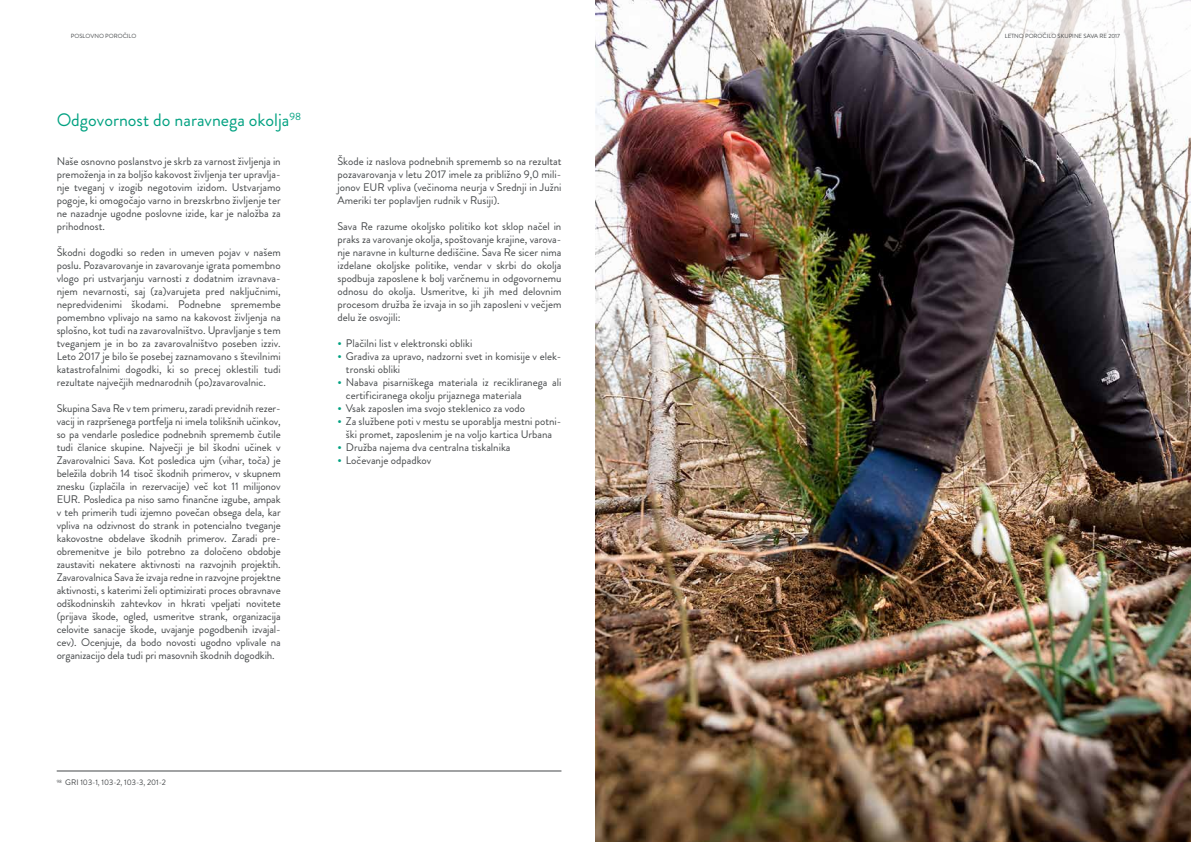
<style>
.page{position:relative;width:1191px;height:842px;background:#fff}
.page>*{position:absolute;margin:0;border:0;box-sizing:border-box;transform-origin:0 0}
.t1{font:18px "Brandon Grotesque";color:#00a181}
.t2{font:11px/13px "Brandon Grotesque";color:#444749;text-align:justify}
.t3{font:8px "Brandon Grotesque";letter-spacing:-.005em;color:#444749}
.t4{font:6px "Brandon Grotesque";color:#444749}
.s1{font-weight:500;font-size:12px;color:#00a181}
</style>
<div class="page">
<img style="left:595px;top:0;width:596px;height:842px">
<hr style="left:57px;top:771px;width:504px;height:1px;background:#444749">
<p class="t4" style="left:71px;top:31px;width:67px">POSLOVNO POROČILO</p>
<p class="t4" style="left:1004px;top:31px;width:117px">LETNO POROČILO SKUPINE SAVA RE 2017</p>
<h1 class="t1" style="left:57px;top:107px;width:246px">Odgovornost do naravnega okolja<sup>98</sup></h1>
<p class="t2" style="left:57px;top:154px;width:225px">Naše osnovno poslanstvo je skrb za varnost življenja in premoženja in za boljšo kakovost življenja ter upravlja&shy;nje tveganj v izogib negotovim izidom. Ustvarjamo pogoje, ki omogočajo varno in brezskrbno življenje ter ne nazadnje ugodne poslovne izide, kar je naložba za prihodnost.</p>
<p class="t2" style="left:57px;top:245px;width:225px">Škodni dogodki so reden in umeven pojav v našem poslu. Pozavarovanje in zavarovanje igrata pomembno vlogo pri ustvarjanju varnosti z dodatnim izravnava&shy;njem nevarnosti, saj (za)varujeta pred naključnimi, nepredvidenimi škodami. Podnebne spremembe pomembno vplivajo na samo na kakovost življenja na splošno, kot tudi na zavarovalništvo. Upravljanje s tem tveganjem je in bo za zavarovalništvo poseben izziv.<br>Leto 2017 je bilo še posebej zaznamovano s številnimi katastrofalnimi dogodki, ki so precej oklestili tudi rezultate največjih mednarodnih (po)zavarovalnic.</p>
<p class="t2" style="left:57px;top:401px;width:225px">Skupina Sava Re v tem primeru, zaradi previdnih rezer&shy;vacij in razpršenega portfelja ni imela tolikšnih učinkov, so pa vendarle posledice podnebnih sprememb čutile tudi članice skupine. Največji je bil škodni učinek v Zavarovalnici Sava. Kot posledica ujm (vihar, toča) je beležila dobrih 14 tisoč škodnih primerov, v skupnem znesku (izplačila in rezervacije) več kot 11 milijonov EUR. Posledica pa niso samo finančne izgube, ampak v teh primerih tudi izjemno povečan obsega dela, kar vpliva na odzivnost do strank in potencialno tveganje kakovostne obdelave škodnih primerov. Zaradi pre&shy;obremenitve je bilo potrebno za določeno obdobje zaustaviti nekatere aktivnosti na razvojnih projektih.<br>Zavarovalnica Sava že izvaja redne in razvojne projektne aktivnosti, s katerimi želi optimizirati proces obravnave odškodninskih zahtevkov in hkrati vpeljati novitete (prijava škode, ogled, usmeritve strank, organizacija celovite sanacije škode, uvajanje pogodbenih izvajal&shy;cev). Ocenjuje, da bodo novosti ugodno vplivale na organizacijo dela tudi pri masovnih škodnih dogodkih.</p>
<p class="t2" style="left:337px;top:154px;width:225px">Škode iz naslova podnebnih sprememb so na rezultat pozavarovanja v letu 2017 imele za približno 9,0 mili&shy;jonov EUR vpliva (večinoma neurja v Srednji in Južni Ameriki ter poplavljen rudnik v Rusiji).</p>
<p class="t2" style="left:337px;top:219px;width:225px">Sava Re razume okoljsko politiko kot sklop načel in praks za varovanje okolja, spoštovanje krajine, varova&shy;nje naravne in kulturne dediščine. Sava Re sicer nima izdelane okoljske politike, vendar v skrbi do okolja spodbuja zaposlene k bolj varčnemu in odgovornemu odnosu do okolja. Usmeritve, ki jih med delovnim procesom družba že izvaja in so jih zaposleni v večjem delu že osvojili:</p>
<p class="t2" style="left:337px;top:336px;width:136px"><span class="s1">•</span> Plačilni list v elektronski obliki</p>
<p class="t2" style="left:346px;top:349px;width:217px;text-indent:-9px"><span class="s1">•</span> Gradiva za upravo, nadzorni svet in komisije v elek&shy;tronski obliki</p>
<p class="t2" style="left:346px;top:375px;width:217px;text-indent:-9px"><span class="s1">•</span> Nabava pisarniškega materiala iz recikliranega ali certificiranega okolju prijaznega materiala</p>
<p class="t2" style="left:337px;top:401px;width:189px"><span class="s1">•</span> Vsak zaposlen ima svojo steklenico za vodo</p>
<p class="t2" style="left:337px;top:414px;width:225px;text-align:center"><span class="s1">•</span> Za službene poti v mestu se uporablja mestni potni&shy;ški promet, zaposlenim je na voljo kartica Urbana</p>
<p class="t2" style="left:337px;top:440px;width:175px"><span class="s1">•</span> Družba najema dva centralna tiskalnika</p>
<p class="t2" style="left:337px;top:453px;width:95px"><span class="s1">•</span> Ločevanje odpadkov</p>
<p class="t3" style="left:57px;top:777px;width:111px"><sup>98</sup> GRI 103-1, 103-2, 103-3, 201-2</p>
</div>
